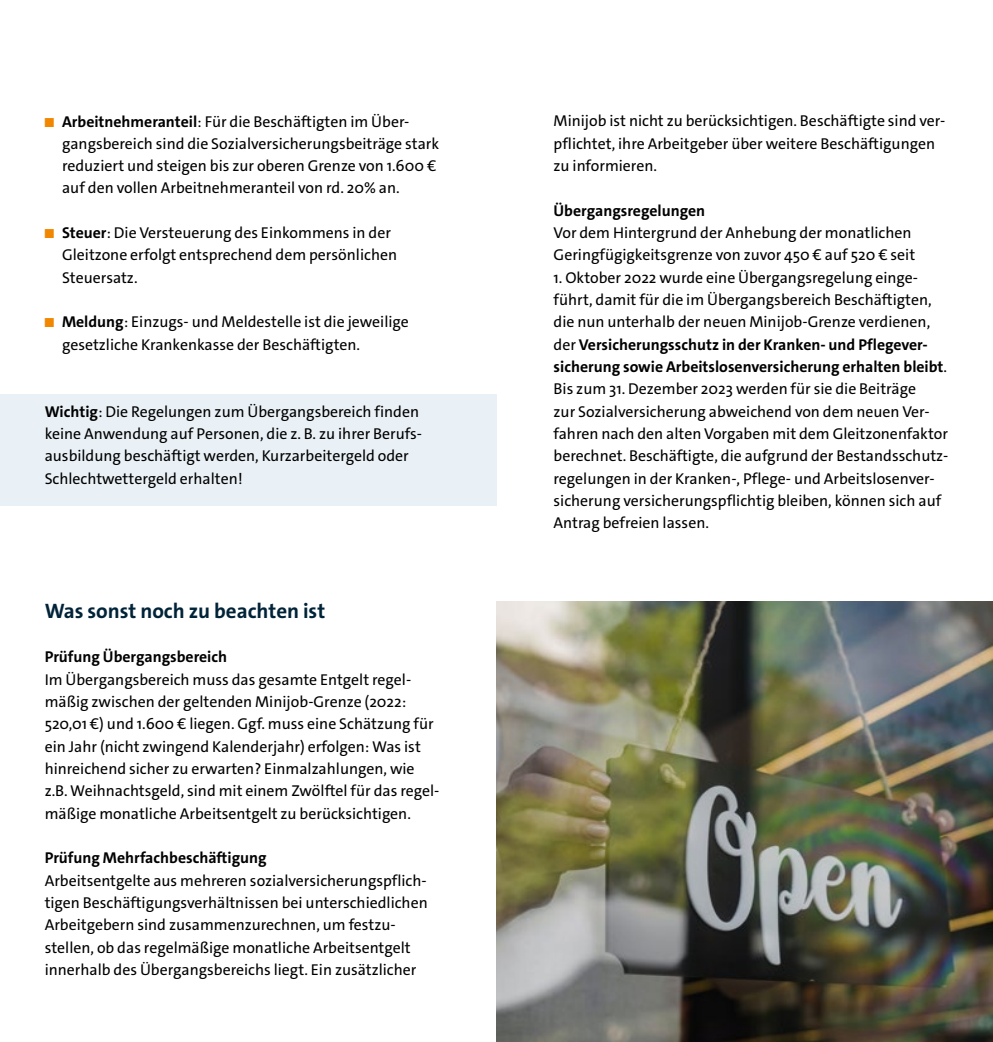
<style>
.page{position:relative;width:993px;height:1042px;background:#fff}
.page>*{position:absolute;margin:0;border:0;box-sizing:border-box;transform-origin:0 0}
.t1{font:700 21px "The Sans C4 s";color:#002338}
.t2{font:15.75px/22.4px "The Sans C4 s";color:#000}
.t3{font:700 15.75px "The Sans C4 s";color:#000}
.s1{font-size:13.3px;color:#f18700}
.s2{font-weight:700}
</style>
<div class="page">
<div style="left:0;top:394px;width:496px;height:112px;background:#eaf1f6"></div>
<img style="left:496px;top:601px;width:496px;height:441px">
<p class="t2" style="left:62px;top:110px;width:378px;text-indent:-17px"><span class="s1">■</span> <span class="s2">Arbeitnehmeranteil</span>: Für die Beschäftigten im Über&shy;gangsbereich sind die Sozialversicherungsbeiträge stark reduziert und steigen bis zur oberen Grenze von 1.600 € auf den vollen Arbeitnehmeranteil von rd. 20% an.</p>
<p class="t2" style="left:62px;top:222px;width:336px;text-indent:-17px"><span class="s1">■</span> <span class="s2">Steuer</span>: Die Versteuerung des Einkommens in der<br>Gleitzone erfolgt entsprechend dem persönlichen<br>Steuersatz.</p>
<p class="t2" style="left:62px;top:311px;width:348px;text-indent:-17px"><span class="s1">■</span> <span class="s2">Meldung</span>: Einzugs- und Meldestelle ist die jeweilige gesetzliche Krankenkasse der Beschäftigten.</p>
<p class="t2" style="left:45px;top:400px;width:379px"><span class="s2">Wichtig</span>: Die Regelungen zum Übergangsbereich finden keine Anwendung auf Personen, die z. B. zu ihrer Berufs&shy;ausbildung beschäftigt werden, Kurzarbeitergeld oder Schlechtwettergeld erhalten!</p>
<h1 class="t1" style="left:45px;top:597px;width:282px">Was sonst noch zu beachten ist</h1>
<p class="t3" style="left:45px;top:647px;width:184px">Prüfung Übergangsbereich</p>
<p class="t2" style="left:45px;top:668px;width:396px">Im Übergangsbereich muss das gesamte Entgelt regel&shy;mäßig zwischen der geltenden Minijob-Grenze (2022:<br>520,01 €) und 1.600 € liegen. Ggf. muss eine Schätzung für ein Jahr (nicht zwingend Kalenderjahr) erfolgen: Was ist hinreichend sicher zu erwarten? Einmalzahlungen, wie z.B. Weihnachtsgeld, sind mit einem Zwölftel für das regel&shy;mäßige monatliche Arbeitsentgelt zu berücksichtigen.</p>
<p class="t3" style="left:45px;top:848px;width:223px">Prüfung Mehrfachbeschäftigung</p>
<p class="t2" style="left:45px;top:869px;width:384px">Arbeitsentgelte aus mehreren sozialversicherungspflich&shy;tigen Beschäftigungsverhältnissen bei unterschiedlichen Arbeitgebern sind zusammenzurechnen, um festzu&shy;stellen, ob das regelmäßige monatliche Arbeitsentgelt innerhalb des Übergangsbereichs liegt. Ein zusätzlicher</p>
<p class="t2" style="left:553px;top:110px;width:393px">Minijob ist nicht zu berücksichtigen. Beschäftigte sind ver&shy;pflichtet, ihre Arbeitgeber über weitere Beschäftigungen zu informieren.</p>
<p class="t3" style="left:553px;top:200px;width:153px">Übergangsregelungen</p>
<p class="t2" style="left:553px;top:222px;width:363px">Vor dem Hintergrund der Anhebung der monatlichen<br>Geringfügigkeitsgrenze von zuvor 450 € auf 520 € seit</p>
<p class="t2" style="left:553px;top:266px;width:396px">1. Oktober 2022 wurde eine Übergangsregelung einge&shy;führt, damit für die im Übergangsbereich Beschäftigten, die nun unterhalb der neuen Minijob-Grenze verdienen, der <span class="s2">Versicherungsschutz in der Kranken- und Pflegever&shy;sicherung sowie Arbeitslosenversicherung erhalten bleibt</span>.<br>Bis zum 31. Dezember 2023 werden für sie die Beiträge<br>zur Sozialversicherung abweichend von dem neuen Ver&shy;fahren nach den alten Vorgaben mit dem Gleitzonenfaktor berechnet. Beschäftigte, die aufgrund der Bestandsschutz&shy;regelungen in der Kranken-, Pflege- und Arbeitslosenver&shy;sicherung versicherungspflichtig bleiben, können sich auf Antrag befreien lassen.</p>
</div>
